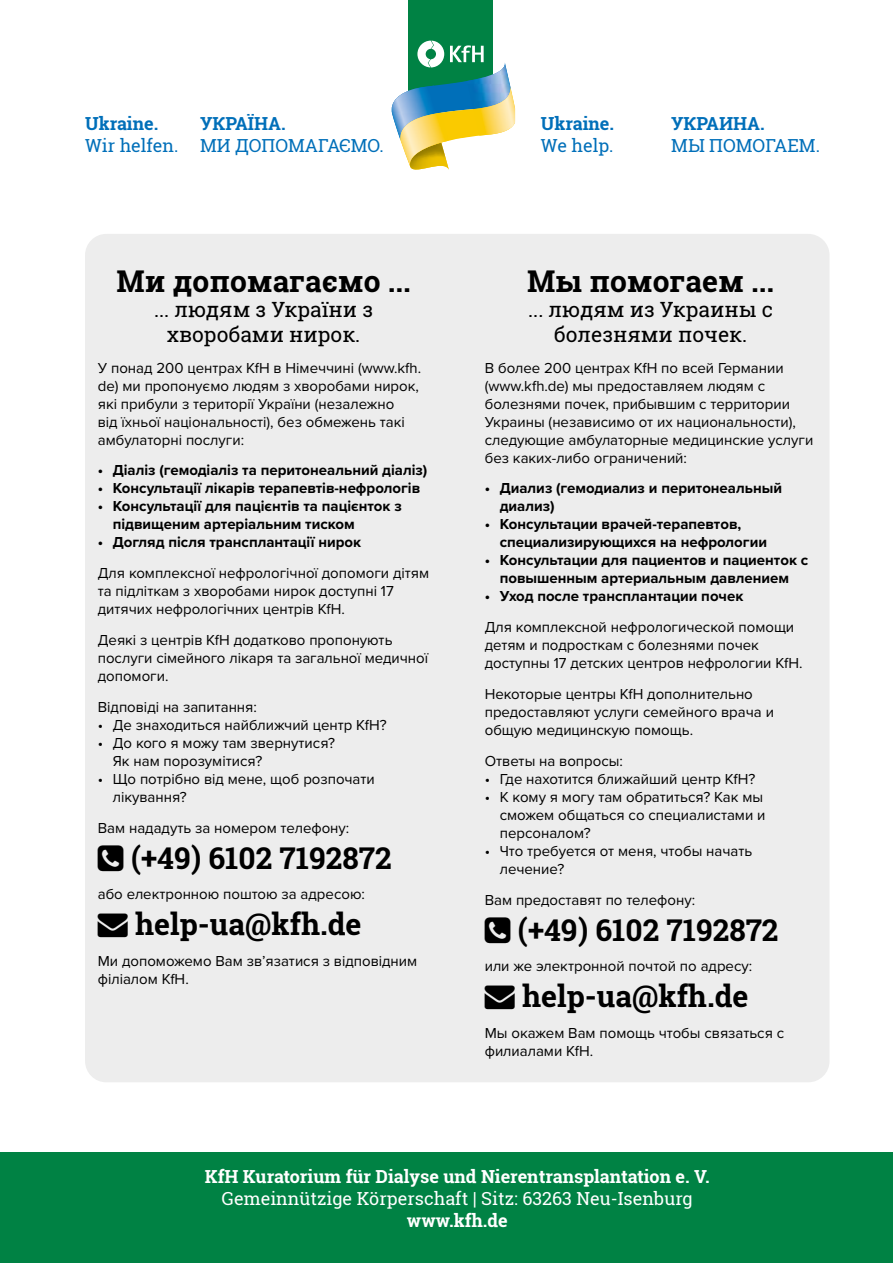
<style>
.page{position:relative;width:893px;height:1263px;background:#fff}
.page>*{position:absolute;margin:0;border:0;box-sizing:border-box;transform-origin:0 0}
.t1{font:700 30px "Roboto Slab";color:#000}
.t2{font:21px/25.2px "Roboto Slab";color:#000;text-align:center}
.t3{font:700 18px "Roboto Slab";color:#fff}
.t4{font:18px "Roboto Slab";color:#fff}
.t5{font:18px "Roboto Slab";color:#006fb9}
.t6{font:700 18px "Roboto Slab";color:#006fb9}
.t7{font:15px/18px "Proxima Nova";color:#000}
.t8{font:700 15px/18px "Proxima Nova";color:#000}
</style>
<div class="page">
<div style="left:1px;top:1152px;width:892px;height:111px;background:#008244"></div>
<div style="left:85px;top:234px;width:744px;height:848px;background:#ededed;border-radius:21px"></div>
<div style="left:408px;top:0;width:85px;height:102px;background:#008244"></div>
<svg style="left:391px;top:41px;width:120px;height:129px"></svg>
<img style="left:467px;top:62px;width:43px;height:47px">
<img style="left:473px;top:88px;width:42px;height:48px">
<p class="t6" style="left:85px;top:112px;width:75px">Ukraine.</p>
<p class="t5" style="left:85px;top:133px;width:95px">Wir helfen.</p>
<p class="t6" style="left:200px;top:112px;width:87px">УКРАЇНА.</p>
<p class="t5" style="left:200px;top:133px;width:185px">МИ ДОПОМАГАЄМО.</p>
<h1 class="t1" style="left:116px;top:260px;width:296px">Ми допомагаємо ...</h1>
<h2 class="t2" style="left:154px;top:296px;width:221px">... людям з України з хворобами нирок.</h2>
<p class="t7" style="left:98px;top:358px;width:325px">У понад 200 центрах KfH в Німеччині (www.kfh. de) ми пропонуємо людям з хворобами нирок, які прибули з території України (незалежно<br>від їхньої національності), без обмежень такі амбулаторні послуги:</p>
<p class="t8" style="left:98px;top:461px;width:331px">• Діаліз (гемодіаліз та перитонеальний діаліз)</p>
<p class="t8" style="left:98px;top:479px;width:324px">• Консультації лікарів терапевтів-нефрологів</p>
<p class="t8" style="left:113px;top:497px;width:290px;text-indent:-15px">• Консультації для пацієнтів та пацієнток з підвищеним артеріальним тиском</p>
<p class="t8" style="left:98px;top:533px;width:265px">• Догляд після трансплантації нирок</p>
<p class="t7" style="left:98px;top:564px;width:333px">Для комплексної нефрологічної допомоги дітям та підліткам з хворобами нирок доступні 17 дитячих нефрологічних центрів KfH.</p>
<p class="t7" style="left:98px;top:630px;width:332px">Деякі з центрів KfH додатково пропонують послуги сімейного лікаря та загальної медичної допомоги.</p>
<p class="t7" style="left:98px;top:697px;width:161px">Відповіді на запитання:</p>
<p class="t7" style="left:98px;top:715px;width:290px">• Де знаходиться найближчий центр KfH?</p>
<p class="t7" style="left:113px;top:733px;width:224px;text-indent:-15px">• До кого я можу там звернутися?<br>Як нам порозумітися?</p>
<p class="t7" style="left:113px;top:769px;width:264px;text-indent:-15px">• Що потрібно від мене, щоб розпочати лікування?</p>
<p class="t7" style="left:98px;top:818px;width:253px">Вам нададуть за номером телефону:</p>
<h1 class="t1" style="left:131px;top:837px;width:262px">(+49) 6102 7192872</h1>
<p class="t7" style="left:98px;top:885px;width:269px">або електронною поштою за адресою:</p>
<h1 class="t1" style="left:98px;top:904px;width:265px">→ help-ua@kfh.de</h1>
<p class="t7" style="left:98px;top:951px;width:321px">Ми допоможемо Вам зв’язатися з відповідним філіалом KfH.</p>
<p class="t6" style="left:541px;top:112px;width:75px">Ukraine.</p>
<p class="t5" style="left:541px;top:133px;width:74px">We help.</p>
<p class="t6" style="left:671px;top:112px;width:95px">УКРАИНА.</p>
<p class="t5" style="left:671px;top:133px;width:150px">МЫ ПОМОГАЕМ.</p>
<h1 class="t1" style="left:527px;top:260px;width:249px">Мы помогаем ...</h1>
<h2 class="t2" style="left:528px;top:296px;width:246px">... людям из Украины с болезнями почек.</h2>
<p class="t7" style="left:485px;top:358px;width:330px">В более 200 центрах KfH по всей Германии (www.kfh.de) мы предоставляем людям с болезнями почек, прибывшим с территории Украины (независимо от их национальности), следующие амбулаторные медицинские услуги без каких-либо ограничений:</p>
<p class="t8" style="left:500px;top:479px;width:284px;text-indent:-15px">• Диализ (гемодиализ и перитонеальный диализ)</p>
<p class="t8" style="left:500px;top:515px;width:269px;text-indent:-15px">• Консультации врачей-терапевтов, специализирующихся на нефрологии</p>
<p class="t8" style="left:485px;top:551px;width:325px;text-align:center">• Консультации для пациентов и пациенток с повышенным артериальным давлением</p>
<p class="t8" style="left:485px;top:587px;width:260px">• Уход после трансплантации почек</p>
<p class="t7" style="left:485px;top:618px;width:319px">Для комплексной нефрологической помощи детям и подросткам с болезнями почек доступны 17 детских центров нефрологии KfH.</p>
<p class="t7" style="left:485px;top:684px;width:291px">Некоторые центры KfH дополнительно предоставляют услуги семейного врача и общую медицинскую помощь.</p>
<p class="t7" style="left:485px;top:751px;width:140px">Ответы на вопросы:</p>
<p class="t7" style="left:485px;top:769px;width:272px">• Где нахотится ближайший центр KfH?</p>
<p class="t7" style="left:500px;top:787px;width:267px;text-indent:-15px">• К кому я могу там обратиться? Как мы сможем общаться со специалистами и персоналом?</p>
<p class="t7" style="left:500px;top:841px;width:254px;text-indent:-15px">• Что требуется от меня, чтобы начать лечение?</p>
<p class="t7" style="left:485px;top:890px;width:212px">Вам предоставят по телефону:</p>
<h1 class="t1" style="left:518px;top:909px;width:262px">(+49) 6102 7192872</h1>
<p class="t7" style="left:485px;top:957px;width:269px">или же электронной почтой по адресу:</p>
<h1 class="t1" style="left:485px;top:976px;width:265px">→ help-ua@kfh.de</h1>
<p class="t7" style="left:485px;top:1023px;width:301px">Мы окажем Вам помощь чтобы связаться с филиалами KfH.</p>
<p class="t3" style="left:205px;top:1164px;width:506px">KfH Kuratorium für Dialyse und Nierentransplantation e. V.</p>
<p class="t4" style="left:222px;top:1186px;width:472px">Gemeinnützige Körperschaft | Sitz: 63263 Neu-Isenburg</p>
<p class="t3" style="left:407px;top:1208px;width:102px">www.kfh.de</p>
</div>
